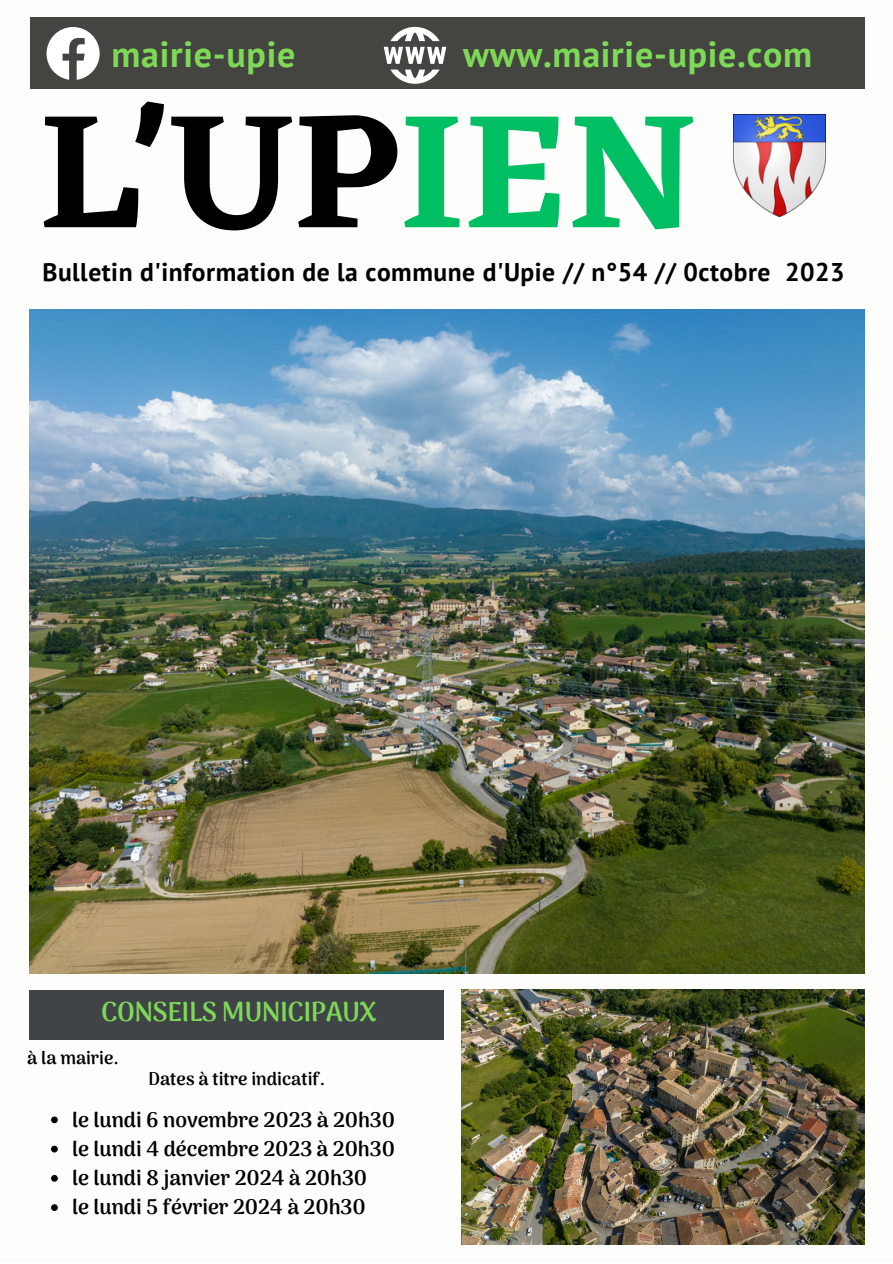
<style>
.page{position:relative;width:893px;height:1264px;background:#fff}
.page>*{position:absolute;margin:0;border:0;box-sizing:border-box;transform-origin:0 0}
.t1{font:600 168px "Eczar";color:#000}
.t2{font:700 36px "PT Sans";letter-spacing:.02em;color:#7ed957}
.t3{font:800 27px "Arima Madurai";letter-spacing:-.02em;color:#7ed957}
.t4{font:700 25.5px "PT Sans";letter-spacing:.02em;color:#000}
.t5{font:800 21px "Arima Madurai";color:#000}
.t6{font:800 18px "Arima Madurai";color:#000}
.s1{color:#00bf63}
</style>
<div class="page">
<div style="left:0;top:0;width:892px;height:1262px;background:#fdfdfb"></div>
<div style="left:30px;top:18px;width:834px;height:71px;background:#444440"></div>
<svg style="left:47px;top:27px;width:52px;height:53px"></svg>
<svg style="left:383px;top:27px;width:63px;height:57px"></svg>
<div style="left:30px;top:989px;width:414px;height:50px;background:#404446"></div>
<img style="left:733px;top:115px;width:92px;height:102px">
<img style="left:30px;top:309px;width:834px;height:664px">
<img style="left:462px;top:989px;width:402px;height:255px">
<svg style="left:51px;top:1116px;width:7px;height:7px"></svg>
<svg style="left:51px;top:1145px;width:7px;height:7px"></svg>
<svg style="left:51px;top:1175px;width:7px;height:6px"></svg>
<svg style="left:51px;top:1204px;width:7px;height:6px"></svg>
<p class="t2" style="left:111px;top:30px;width:185px">mairie-upie</p>
<p class="t2" style="left:463px;top:30px;width:350px">www.mairie-upie.com</p>
<p class="t1" style="left:39px;top:71px;width:660px">L'UP<span class="s1">IEN</span></p>
<p class="t4" style="left:42px;top:254px;width:803px">Bulletin d'information de la commune d'Upie // n°54 // 0ctobre 2023</p>
<p class="t3" style="left:101px;top:995px;width:277px">CONSEILS MUNICIPAUX</p>
<p class="t6" style="left:27px;top:1046px;width:93px">à la mairie.</p>
<p class="t6" style="left:148px;top:1068px;width:178px">Dates à titre indicatif.</p>
<p class="t5" style="left:72px;top:1107px;width:324px">le lundi 6 novembre 2023 à 20h30</p>
<p class="t5" style="left:72px;top:1136px;width:324px">le lundi 4 décembre 2023 à 20h30</p>
<p class="t5" style="left:72px;top:1165px;width:297px">le lundi 8 janvier 2024 à 20h30</p>
<p class="t5" style="left:72px;top:1194px;width:295px">le lundi 5 février 2024 à 20h30</p>
</div>
